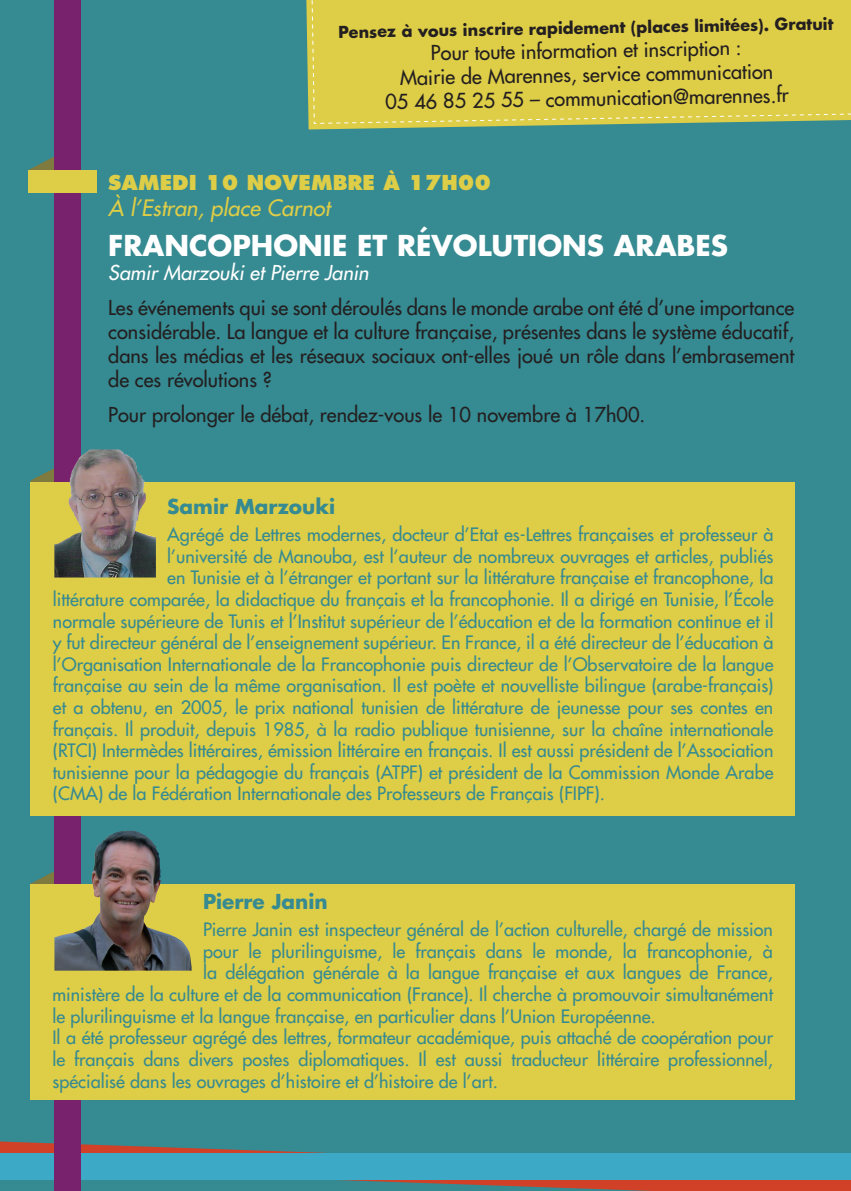
<style>
.page{position:relative;width:851px;height:1191px;background:#fff}
.page>*{position:absolute;margin:0;border:0;box-sizing:border-box;transform-origin:0 0}
.t1{font:700 28px "Futura";color:#fff}
.t2{font:italic 22px "Futura";color:#decd47}
.t3{font:20px/24px "Futura";color:#231f20;text-align:justify}
.t4{font:italic 20px "Futura";color:#fff}
.t5{font:700 20px "Futura";color:#368a91}
.t6{font:800 20px "Futura";color:#decd47}
.t7{font:18px "Futura";color:#368a91}
.t8{font:700 16px "Futura";color:#231f20}
</style>
<div class="page">
<div style="left:0;top:0;width:850px;height:1191px;background:#368a91"></div>
<svg style="left:30px;top:871px;width:24px;height:13px"></svg>
<svg style="left:0;top:1141px;width:850px;height:50px"></svg>
<div style="left:0;top:1153px;width:850px;height:26px;background:#3ca9c7"></div>
<svg style="left:306px;top:0;width:314px;height:129px;fill:#ddcc47"></svg>
<div style="left:311px;top:0;width:539px;height:124px;background:#decd47"></div>
<svg style="left:29px;top:157px;width:25px;height:14px"></svg>
<svg style="left:30px;top:468px;width:24px;height:14px"></svg>
<div style="left:54px;top:0;width:26px;height:1191px;background:#78226e"></div>
<div style="left:29px;top:171px;width:68px;height:22px;background:#decd47"></div>
<div style="left:30px;top:482px;width:765px;height:333px;background:#decd47"></div>
<img style="left:54px;top:449px;width:102px;height:128px">
<div style="left:30px;top:884px;width:764px;height:215px;background:#decd47"></div>
<img style="left:54px;top:830px;width:138px;height:140px">
<p class="t8" style="left:338px;top:21px;width:499px;rotate:-1deg">PENSEZ À VOUS INSCRIRE RAPIDEMENT (PLACES LIMITÉES). GRATUIT</p>
<p class="t3" style="left:384px;top:42px;width:405px;text-align:center;rotate:-1deg">Pour toute information et inscription :<br>Mairie de Marennes, service communication<br>05 46 85 25 55 – communication@marennes.fr</p>
<p class="t6" style="left:108px;top:170px;width:384px">SAMEDI 10 NOVEMBRE À 17H00</p>
<p class="t2" style="left:108px;top:194px;width:223px">À l’Estran, place Carnot</p>
<h1 class="t1" style="left:108px;top:226px;width:22px">FRANCOP</h1>
<h1 class="t1" style="left:251px;top:226px;width:309px">HON IE ET RÉVOLUTIONS</h1>
<h1 class="t1" style="left:613px;top:226px;width:22px">ARAB</h1>
<h1 class="t1" style="left:695px;top:226px;width:31px">ES</h1>
<p class="t4" style="left:108px;top:260px;width:262px">Samir Marzouki et Pierre Janin</p>
<p class="t3" style="left:108px;top:296px;width:687px">Les événements qui se sont déroulés dans le monde arabe ont été d’une importance considérable. La langue et la culture française, présentes dans le système éducatif, dans les médias et les réseaux sociaux ont-elles joué un rôle dans l’embrasement de ces révolutions ?</p>
<p class="t3" style="left:108px;top:403px;width:538px">Pour prolonger le débat, rendez-vous le 10 novembre à 17h00.</p>
<p class="t5" style="left:167px;top:492px;width:169px">SAMIR MARZOUKI</p>
<p class="t7" style="left:167px;top:523px;width:607px">Agrégé de Lettres modernes, docteur d’Etat es-Lettres françaises et professeur à</p>
<p class="t7" style="left:167px;top:545px;width:607px">l’université de Manouba, est l’auteur de nombreux ouvrages et articles, publiés</p>
<p class="t7" style="left:167px;top:566px;width:607px">en Tunisie et à l’étranger et portant sur la littérature française et francophone, la</p>
<p class="t7" style="left:53px;top:588px;width:721px">littérature comparée, la didactique du français et la francophonie. Il a dirigé en Tunisie, l’École</p>
<p class="t7" style="left:53px;top:609px;width:722px">normale supérieure de Tunis et l’Institut supérieur de l’éducation et de la formation continue et il</p>
<p class="t7" style="left:53px;top:631px;width:722px">y fut directeur général de l’enseignement supérieur. En France, il a été directeur de l’éducation à</p>
<p class="t7" style="left:53px;top:653px;width:722px">l’Organisation Internationale de la Francophonie puis directeur de l’Observatoire de la langue</p>
<p class="t7" style="left:53px;top:674px;width:722px">française au sein de la même organisation. Il est poète et nouvelliste bilingue (arabe-français)</p>
<p class="t7" style="left:53px;top:696px;width:721px">et a obtenu, en 2005, le prix national tunisien de littérature de jeunesse pour ses contes en</p>
<p class="t7" style="left:53px;top:717px;width:721px">français. Il produit, depuis 1985, à la radio publique tunisienne, sur la chaîne internationale</p>
<p class="t7" style="left:53px;top:739px;width:721px">(RTCI) Intermèdes littéraires, émission littéraire en français. Il est aussi président de l’Association</p>
<p class="t7" style="left:53px;top:761px;width:721px">tunisienne pour la pédagogie du français (ATPF) et président de la commission Monde arabe</p>
<p class="t7" style="left:53px;top:782px;width:553px">(CMA) de la Fédération Internationale des Professeurs de Français (FIPF).</p>
<p class="t5" style="left:203px;top:887px;width:126px">PIERRE JANIN</p>
<p class="t7" style="left:203px;top:918px;width:571px">Pierre Janin est inspecteur général de l’action culturelle, chargé de mission</p>
<p class="t7" style="left:203px;top:940px;width:571px">pour le plurilinguisme, le français dans le monde, la francophonie, à</p>
<p class="t7" style="left:203px;top:961px;width:571px">la délégation générale à la langue française et aux langues de France,</p>
<p class="t7" style="left:52px;top:983px;width:722px">ministère de la culture et de la communication (France). Il cherche à promouvoir simultanément</p>
<p class="t7" style="left:52px;top:1004px;width:604px">le plurilinguisme et la langue française, en particulier dans l’Union Européenne.</p>
<p class="t7" style="left:52px;top:1026px;width:722px">Il a été professeur agrégé des lettres, formateur académique, puis attaché de coopération pour</p>
<p class="t7" style="left:52px;top:1048px;width:721px">le français dans divers postes diplomatiques. Il est aussi traducteur littéraire professionnel,</p>
<p class="t7" style="left:52px;top:1069px;width:447px">spécialisé dans les ouvrages d’histoire et d’histoire de l’art.</p>
</div>
